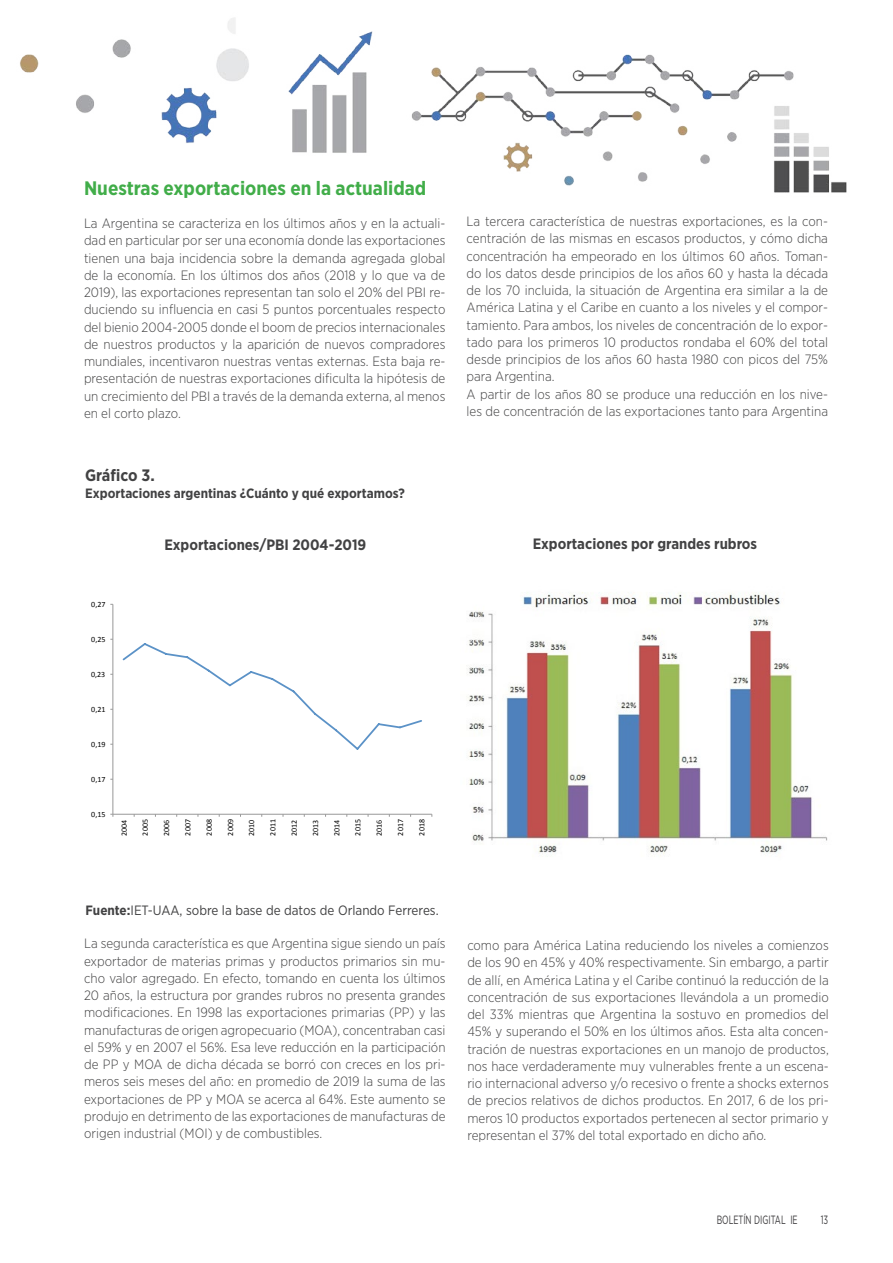
<style>
.page{position:relative;width:893px;height:1263px;background:#fff}
.page>*{position:absolute;margin:0;border:0;box-sizing:border-box;transform-origin:0 0}
.t1{font:700 19.5px "Gotham Narrow";color:#41ad49}
.t2{font:700 16.5px "Gotham Narrow";letter-spacing:-.005em;color:#424243}
.t3{font:700 15px "Gotham Narrow";color:#424243}
.t4{font:300 13.5px/17.2px "Gotham Narrow";color:#424243;text-align:justify}
.t5{font:13.5px "Gotham Narrow";color:#424243}
.t6{font:700 13.5px "Gotham Narrow";color:#424243}
.t7{font:12px "Gotham Narrow";color:#414042;scale:.75 1}
.t8{font:7.95px "Calibri";color:#000}
.s1{font-weight:700}
</style>
<div class="page">
<img style="left:20px;top:18px;width:827px;height:175px">
<hr style="left:113px;top:604px;width:1px;height:210px;background:#989898">
<hr style="left:113px;top:814px;width:319px;height:1px;background:#989898">
<svg style="left:122px;top:643px;width:300px;height:107px"></svg>
<img style="left:466px;top:592px;width:362px;height:264px">
<h1 class="t1" style="left:84px;top:176px;width:344px">Nuestras exportaciones en la actualidad</h1>
<p class="t4" style="left:84px;top:214px;width:363px">La Argentina se caracteriza en los últimos años y en la actuali&shy;dad en particular por ser una economía donde las exportaciones tienen una baja incidencia sobre la demanda agregada global de la economía. En los últimos dos años (2018 y lo que va de 2019), las exportaciones representan tan solo el 20% del PBI re&shy;duciendo su influencia en casi 5 puntos porcentuales respecto del bienio 2004-2005 donde el boom de precios internacionales de nuestros productos y la aparición de nuevos compradores mundiales, incentivaron nuestras ventas externas. Esta baja re&shy;presentación de nuestras exportaciones dificulta la hipótesis de un crecimiento del PBI a través de la demanda externa, al menos en el corto plazo.</p>
<p class="t4" style="left:467px;top:212px;width:363px;text-align:left">La tercera característica de nuestras exportaciones, es la con&shy;centración de las mismas en escasos productos, y cómo dicha concentración ha empeorado en los últimos 60 años. Toman&shy;do los datos desde principios de los años 60 y hasta la década de los 70 incluida, la situación de Argentina era similar a la de América Latina y el Caribe en cuanto a los niveles y el compor&shy;tamiento. Para ambos, los niveles de concentración de lo expor&shy;tado para los primeros 10 productos rondaba el 60% del total desde principios de los años 60 hasta 1980 con picos del 75% para Argentina.<br>A partir de los años 80 se produce una reducción en los nive&shy;les de concentración de las exportaciones tanto para Argentina</p>
<p class="t2" style="left:85px;top:464px;width:71px">Gráfico 3.</p>
<p class="t6" style="left:85px;top:484px;width:321px">Exportaciones argentinas ¿Cuánto y qué exportamos?</p>
<p class="t3" style="left:164px;top:535px;width:203px">Exportaciones/PBI 2004-2019</p>
<p class="t3" style="left:533px;top:534px;width:226px">Exportaciones por grandes rubros</p>
<p class="t8" style="left:91px;top:600px;width:16px">0,27</p>
<p class="t8" style="left:91px;top:635px;width:16px">0,25</p>
<p class="t8" style="left:91px;top:670px;width:16px">0,23</p>
<p class="t8" style="left:91px;top:705px;width:16px">0,21</p>
<p class="t8" style="left:91px;top:740px;width:16px">0,19</p>
<p class="t8" style="left:91px;top:775px;width:16px">0,17</p>
<p class="t8" style="left:91px;top:810px;width:16px">0,15</p>
<p class="t8" style="left:119px;top:836px;width:18px;rotate:-90deg">2004</p>
<p class="t8" style="left:140px;top:835px;width:18px;rotate:-90deg">2005</p>
<p class="t8" style="left:162px;top:836px;width:18px;rotate:-90deg">2006</p>
<p class="t8" style="left:183px;top:835px;width:18px;rotate:-90deg">2007</p>
<p class="t8" style="left:204px;top:835px;width:18px;rotate:-90deg">2008</p>
<p class="t8" style="left:225px;top:835px;width:18px;rotate:-90deg">2009</p>
<p class="t8" style="left:247px;top:836px;width:18px;rotate:-90deg">2010</p>
<p class="t8" style="left:268px;top:835px;width:18px;rotate:-90deg">2011</p>
<p class="t8" style="left:289px;top:836px;width:18px;rotate:-90deg">2012</p>
<p class="t8" style="left:310px;top:836px;width:18px;rotate:-90deg">2013</p>
<p class="t8" style="left:332px;top:836px;width:18px;rotate:-90deg">2014</p>
<p class="t8" style="left:353px;top:835px;width:18px;rotate:-90deg">2015</p>
<p class="t8" style="left:374px;top:836px;width:18px;rotate:-90deg">2016</p>
<p class="t8" style="left:395px;top:835px;width:18px;rotate:-90deg">2017</p>
<p class="t8" style="left:417px;top:835px;width:18px;rotate:-90deg">2018</p>
<p class="t5" style="left:86px;top:902px;width:355px"><span class="s1">Fuente:</span>IET-UAA, sobre la base de datos de Orlando Ferreres.</p>
<p class="t4" style="left:84px;top:934px;width:363px">La segunda característica es que Argentina sigue siendo un país exportador de materias primas y productos primarios sin mu&shy;cho valor agregado. En efecto, tomando en cuenta los últimos 20 años, la estructura por grandes rubros no presenta grandes modificaciones. En 1998 las exportaciones primarias (PP) y las manufacturas de origen agropecuario (MOA), concentraban casi el 59% y en 2007 el 56%. Esa leve reducción en la participación de PP y MOA de dicha década se borró con creces en los pri&shy;meros seis meses del año: en promedio de 2019 la suma de las exportaciones de PP y MOA se acerca al 64%. Este aumento se produjo en detrimento de las exportaciones de manufacturas de origen industrial (MOI) y de combustibles.</p>
<p class="t4" style="left:467px;top:936px;width:363px">como para América Latina reduciendo los niveles a comienzos de los 90 en 45% y 40% respectivamente. Sin embargo, a partir de allí, en América Latina y el Caribe continuó la reducción de la concentración de sus exportaciones llevándola a un promedio del 33% mientras que Argentina la sostuvo en promedios del 45% y superando el 50% en los últimos años. Esta alta concen&shy;tración de nuestras exportaciones en un manojo de productos, nos hace verdaderamente muy vulnerables frente a un escena&shy;rio internacional adverso y/o recesivo o frente a shocks externos de precios relativos de dichos productos. En 2017, 6 de los pri&shy;meros 10 productos exportados pertenecen al sector primario y representan el 37% del total exportado en dicho año.</p>
<p class="t7" style="left:717px;top:1212px;width:110px">BOLETÍN DIGITAL IE</p>
<p class="t7" style="left:821px;top:1212px;width:12px">13</p>
</div>
